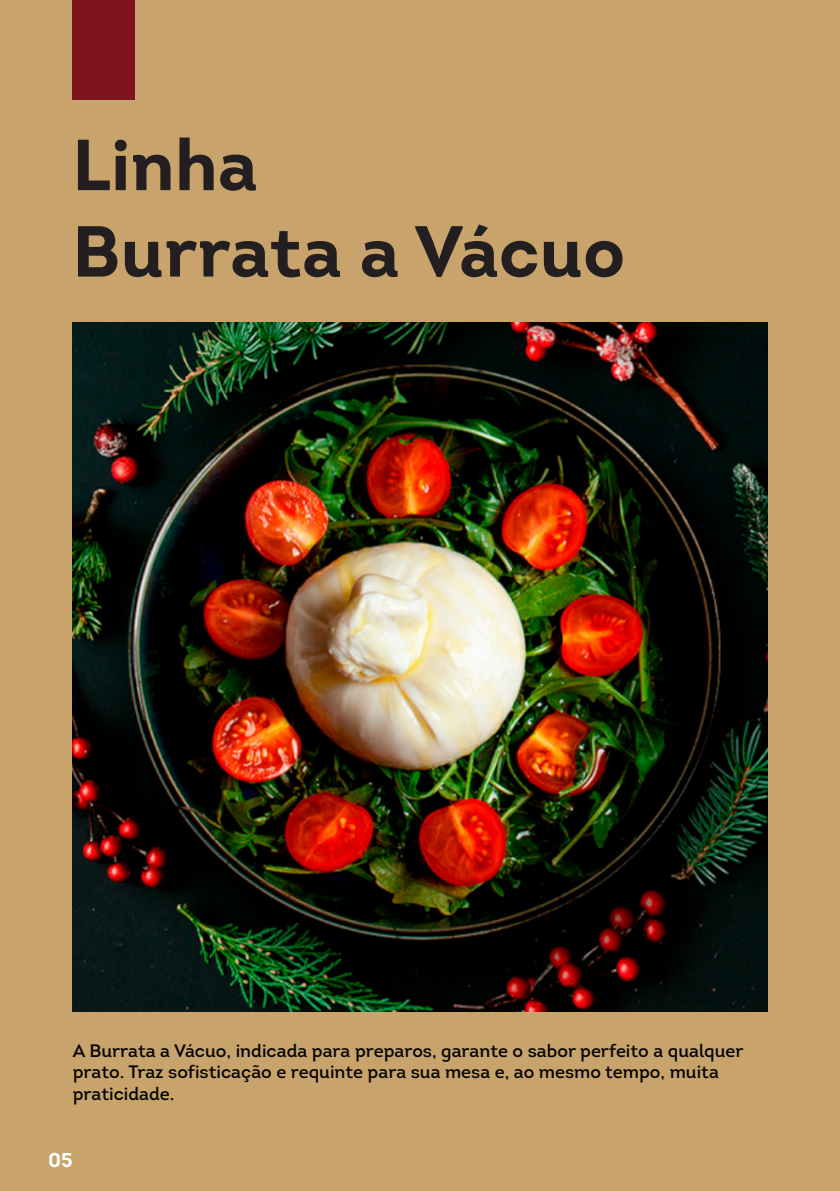
<style>
.page{position:relative;width:840px;height:1191px;background:#fff}
.page>*{position:absolute;margin:0;border:0;box-sizing:border-box;transform-origin:0 0}
.t1{font:700 72px "Intro";color:#231f20}
.t2{font:700 20px "Intro";color:#fff}
.Body_White{font:18px/21.6px "Intro";color:#040503}
</style>
<div class="page">
<div style="left:0;top:0;width:839px;height:1191px;background:#c8a36c"></div>
<div style="left:72px;top:0;width:62px;height:100px;background:#7e141d"></div>
<img style="left:72px;top:322px;width:695px;height:689px">
<p class="t1" style="left:72px;top:119px;width:187px">Linha</p>
<p class="t1" style="left:72px;top:205px;width:554px">Burrata a Vácuo</p>
<p class="Body_White" style="left:73px;top:1039px;width:672px">A Burrata a Vácuo, indicada para preparos, garante o sabor perfeito a qualquer prato. Traz sofisticação e requinte para sua mesa e, ao mesmo tempo, muita praticidade.</p>
<p class="t2" style="left:48px;top:1147px;width:26px">05</p>
</div>
